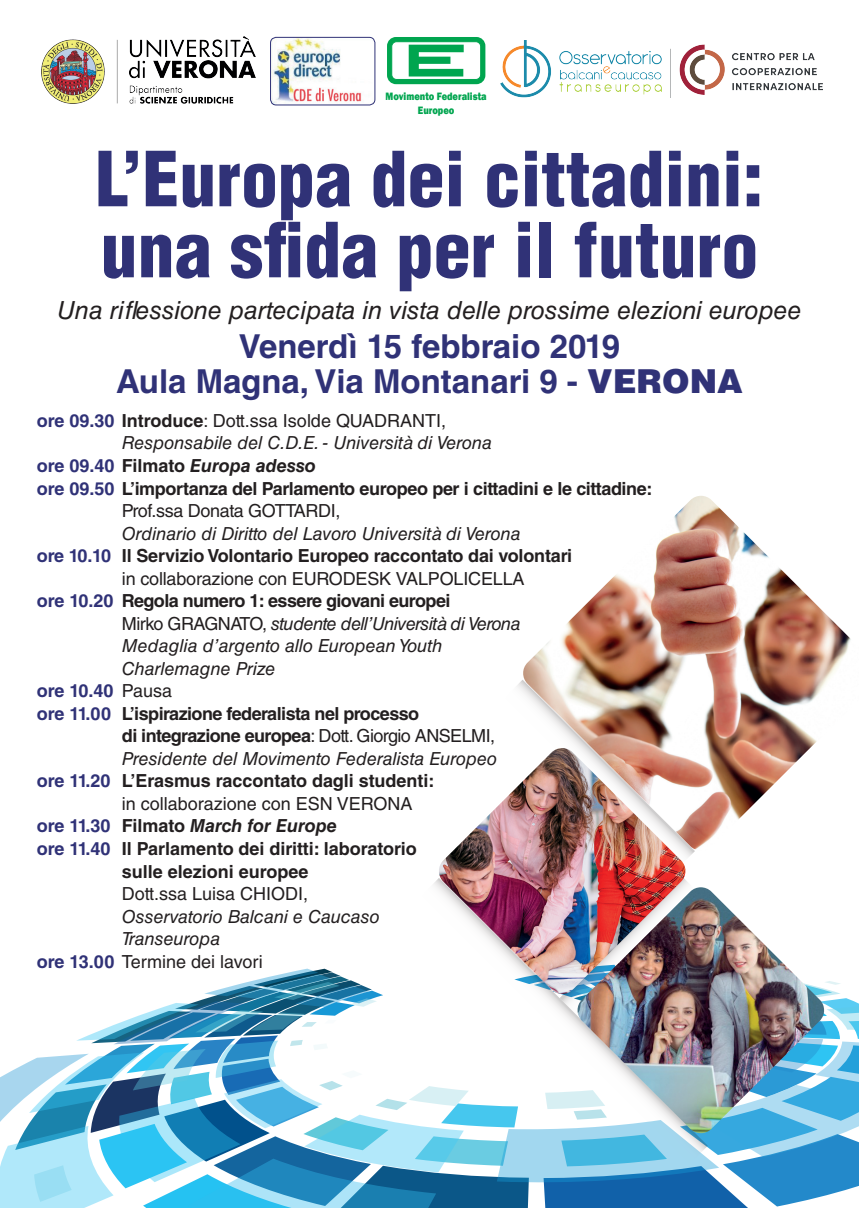
<style>
.page{position:relative;width:859px;height:1208px;background:#fff}
.page>*{position:absolute;margin:0;border:0;box-sizing:border-box;transform-origin:0 0}
.t1{font:900 condensed 74px/71px "Helvetica LT Std";color:#303277}
.t2{font:700 33px "Helvetica LT Std";color:#303277}
.t3{font:italic 25px "Helvetica LT Std";color:#231f20}
.t4{font:700 18px "Helvetica LT Std";letter-spacing:-.02em;color:#231f20}
.t5{font:italic 18px "Helvetica LT Std";color:#231f20}
.t6{font:18px "Helvetica LT Std";letter-spacing:-.01em;color:#231f20}
.t7{font:700 18px/22.5px "Helvetica LT Std";color:#231f20}
.t8{font:italic 700 18px "Helvetica LT Std";color:#231f20}
.t9{font:italic 18px "Helvetica LT Std";letter-spacing:-.03em;color:#231f20}
.t10{font:700 18px "Helvetica LT Std";letter-spacing:-.01em;color:#303277}
.t11{font:800 11px/13.2px "Franklin Gothic";color:#00a54f;text-align:center;scale:.85 1}
.s1{font-weight:900}
.s2{font-weight:700;color:#303277}
.s3{font-weight:700}
.s4{font-style:normal;color:#303277}
.s5{font-style:normal}
.s6{color:#303277}
.s7{font-weight:400;color:#231f20}
.s8{font-weight:400}
</style>
<div class="page">
<svg style="left:0;top:880px;width:859px;height:328px"></svg>
<img style="left:523px;top:496px;width:328px;height:354px">
<img style="left:437px;top:839px;width:139px;height:156px">
<img style="left:576px;top:887px;width:249px;height:247px">
<img style="left:465px;top:679px;width:230px;height:230px">
<img style="left:41px;top:37px;width:215px;height:67px">
<img style="left:500px;top:40px;width:322px;height:58px">
<svg style="left:387px;top:37px;width:98px;height:47px"></svg>
<img style="left:271px;top:37px;width:104px;height:68px">
<div style="left:270px;top:37px;width:105px;height:68px;border:1px solid #303277;border-radius:6px"></div>
<p class="t11" style="left:386px;top:90px;width:120px">Movimento Federalista<br>Europeo</p>
<p class="t1" style="left:96px;top:143px;width:669px">L’Europa dei cittadini: una sfida per il futuro</p>
<p class="t3" style="left:57px;top:295px;width:746px">Una riflessione partecipata in vista delle prossime elezioni europee</p>
<p class="t2" style="left:239px;top:326px;width:383px">Venerdì 15 febbraio 2019</p>
<p class="t2" style="left:116px;top:361px;width:628px">Aula Magna, Via Montanari 9 - <span class="s1">VERONA</span></p>
<p class="t6" style="left:37px;top:410px;width:411px"><span class="s2">ore 09.30</span> <span class="s3">Introduce</span>: Dott.ssa Isolde QUADRANTI,</p>
<p class="t5" style="left:122px;top:433px;width:372px">Responsabile del C.D.E. - Università di Verona</p>
<p class="t8" style="left:37px;top:455px;width:280px"><span class="s4">ore 09.40</span> <span class="s5">Filmato</span> Europa adesso</p>
<p class="t4" style="left:37px;top:477px;width:617px"><span class="s6">ore 09.50</span> L’importanza del Parlamento europeo per i cittadini e le cittadine:</p>
<p class="t6" style="left:122px;top:500px;width:220px">Prof.ssa Donata GOTTARDI,</p>
<p class="t5" style="left:122px;top:523px;width:400px">Ordinario di Diritto del Lavoro Università di Verona</p>
<p class="t4" style="left:37px;top:545px;width:537px"><span class="s6">ore 10.10</span> Il Servizio Volontario Europeo raccontato dai volontari</p>
<p class="t6" style="left:122px;top:568px;width:404px">in collaborazione con EURODESK VALPOLICELLA</p>
<p class="t4" style="left:37px;top:590px;width:415px"><span class="s6">ore 10.20</span> Regola numero 1: essere giovani europei</p>
<p class="t9" style="left:122px;top:613px;width:400px"><span class="s5">Mirko GRAGNATO,</span> studente dell’Università di Verona</p>
<p class="t5" style="left:122px;top:635px;width:322px">Medaglia d’argento allo European Youth</p>
<p class="t5" style="left:122px;top:658px;width:155px">Charlemagne Prize</p>
<p class="t10" style="left:37px;top:680px;width:137px">ore 10.40 <span class="s7">Pausa</span></p>
<p class="t4" style="left:37px;top:702px;width:384px"><span class="s6">ore 11.00</span> L’ispirazione federalista nel processo</p>
<p class="t4" style="left:122px;top:725px;width:375px">di integrazione europea<span class="s8">: Dott. Giorgio ANSELMI,</span></p>
<p class="t5" style="left:122px;top:748px;width:377px">Presidente del Movimento Federalista Europeo</p>
<p class="t7" style="left:37px;top:769px;width:399px"><span class="s6">ore 11.20</span> L’Erasmus raccontato dagli studenti:</p>
<p class="t6" style="left:122px;top:793px;width:292px">in collaborazione con ESN VERONA</p>
<p class="t8" style="left:37px;top:815px;width:301px"><span class="s4">ore 11.30</span> <span class="s5">Filmato</span> March for Europe</p>
<p class="t7" style="left:122px;top:837px;width:296px;text-indent:-85px"><span class="s6">ore 11.40</span> Il Parlamento dei diritti: laboratorio sulle elezioni europee</p>
<p class="t6" style="left:122px;top:883px;width:188px">Dott.ssa Luisa CHIODI,</p>
<p class="t5" style="left:122px;top:906px;width:259px">Osservatorio Balcani e Caucaso</p>
<p class="t5" style="left:122px;top:928px;width:100px">Transeuropa</p>
<p class="t6" style="left:37px;top:951px;width:227px"><span class="s2">ore 13.00</span> Termine dei lavori</p>
</div>
